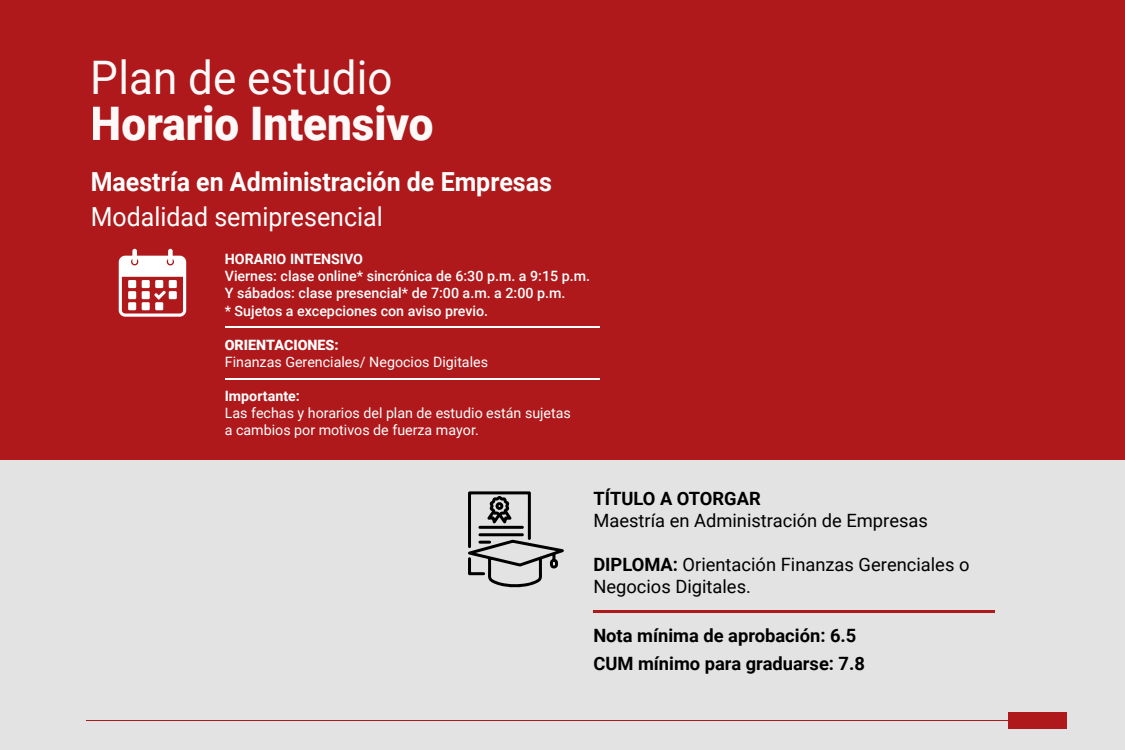
<style>
.page{position:relative;width:1125px;height:750px;background:#fff}
.page>*{position:absolute;margin:0;border:0;box-sizing:border-box;transform-origin:0 0}
.t1{font:900 46.25px "Roboto";color:#fff;scale:.95 1}
.t2{font:46.25px "Roboto";color:#fff;scale:.95 1}
.t3{font:700 26.25px "Roboto";color:#fff;scale:.95 1}
.t4{font:26.25px "Roboto";color:#fff;scale:.95 1}
.t5{font:18.38px/22px "Roboto";color:#000}
.t6{font:700 18.38px/28.8px "Roboto";color:#000}
.t7{font:500 14.25px/17.1px "Roboto";color:#fff}
.t8{font:14.25px/17.1px "Roboto";color:#fff}
.t9{font:700 14.25px "Roboto";color:#fff}
.t10{font:900 14.25px "Roboto";color:#fff}
.s1{font-weight:700}
</style>
<div class="page">
<div style="left:0;top:0;width:1125px;height:748px;background:#af191b"></div>
<svg style="left:119px;top:249px;width:67px;height:67px"></svg>
<hr style="left:225px;top:326px;width:374px;height:1px;background:#fff">
<hr style="left:225px;top:378px;width:374px;height:1px;background:#fff">
<div style="left:0;top:461px;width:1125px;height:289px;background:#e4e3e4"></div>
<svg style="left:468px;top:491px;width:96px;height:96px"></svg>
<hr style="left:593px;top:611px;width:401px;height:2px;background:#af191b">
<hr style="left:86px;top:721px;width:924px;height:1px;background:#af191b">
<div style="left:1009px;top:713px;width:58px;height:16px;background:#af191b"></div>
<h1 class="t2" style="left:91px;top:45px;width:319px">Plan de estudio</h1>
<h1 class="t1" style="left:91px;top:91px;width:363px">Horario Intensivo</h1>
<h2 class="t3" style="left:91px;top:163px;width:487px">Maestría en Administración de Empresas</h2>
<h2 class="t4" style="left:91px;top:198px;width:309px">Modalidad semipresencial</h2>
<p class="t9" style="left:225px;top:249px;width:140px">HORARIO INTENSIVO</p>
<p class="t7" style="left:225px;top:267px;width:367px">Viernes: clase online* sincrónica de 6:30 p.m. a 9:15 p.m.<br>Y sábados: clase presencial* de 7:00 a.m. a 2:00 p.m.<br>* Sujetos a excepciones con aviso previo.</p>
<p class="t10" style="left:225px;top:335px;width:115px">ORIENTACIONES:</p>
<p class="t8" style="left:225px;top:353px;width:265px">Finanzas Gerenciales/ Negocios Digitales</p>
<p class="t9" style="left:225px;top:386px;width:77px">Importante:</p>
<p class="t8" style="left:225px;top:404px;width:348px">Las fechas y horarios del plan de estudio están sujetas a cambios por motivos de fuerza mayor.</p>
<p class="t6" style="left:593px;top:484px;width:169px">TÍTULO A OTORGAR</p>
<p class="t5" style="left:593px;top:509px;width:336px">Maestría en Administración de Empresas</p>
<p class="t5" style="left:593px;top:553px;width:378px"><span class="s1">DIPLOMA:</span> Orientación Finanzas Gerenciales o<br>Negocios Digitales.</p>
<p class="t6" style="left:593px;top:620px;width:273px">Nota mínima de aprobación: 6.5<br>CUM mínimo para graduarse: 7.8</p>
</div>
